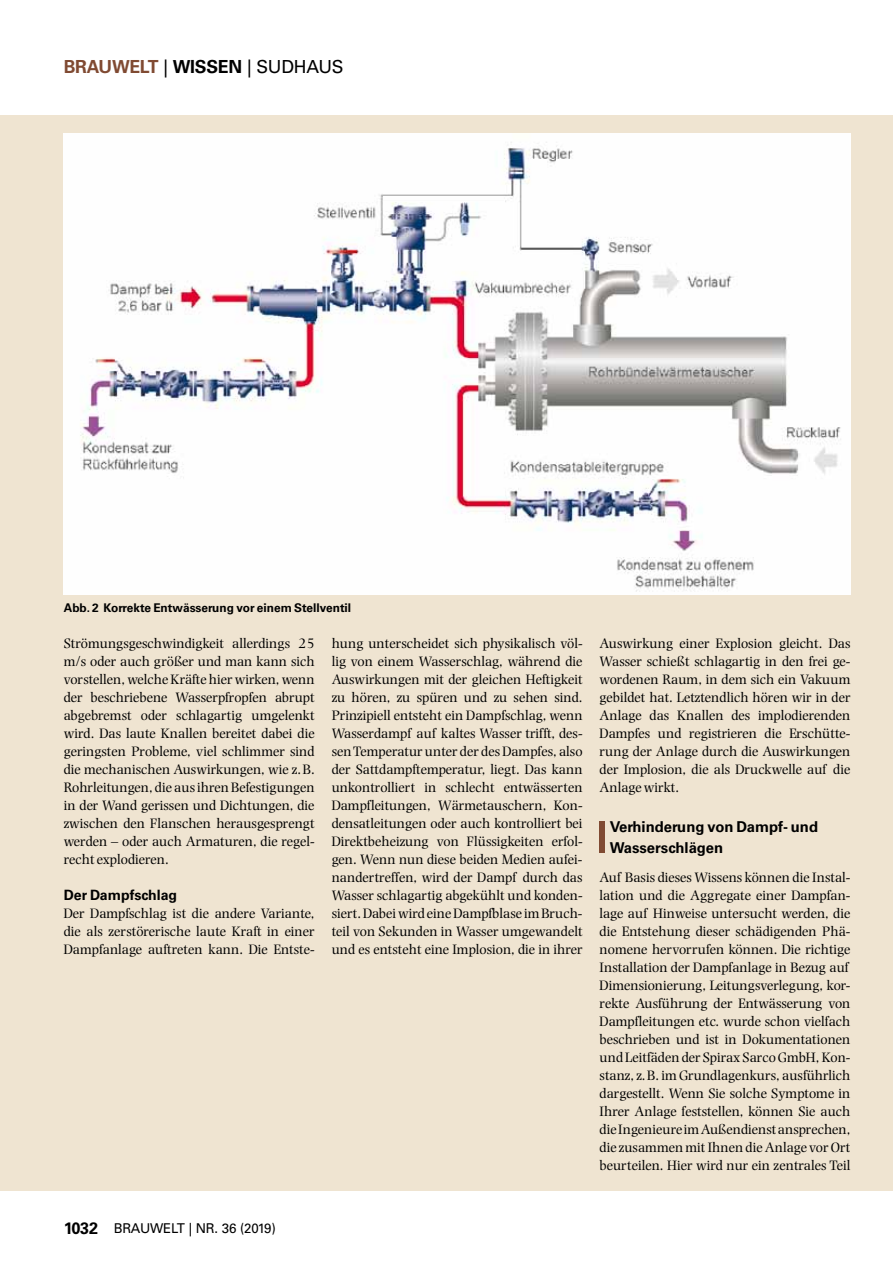
<style>
.page{position:relative;width:893px;height:1263px;background:#fff}
.page>*{position:absolute;margin:0;border:0;box-sizing:border-box;transform-origin:0 0}
.t1{font:44.1px "Univers";color:#804a32;scale:1.23 1}
.t2{font:18px "Univers";letter-spacing:-.015em;color:#000}
.t3{font:700 15px/21px "Univers";color:#000}
.t4{font:14.25px/18px "Photina";color:#000;text-align:justify}
.t5{font:700 14.25px "Univers";color:#000}
.t6{font:13.5px "Univers";letter-spacing:-.015em;color:#000}
.t7{font:700 12px "Univers";color:#000}
.s1{font-weight:700;color:#804a32}
.s2{font-weight:700}
.s3{font-weight:700;font-size:16.5px}
</style>
<div class="page">
<div style="left:0;top:115px;width:893px;height:1076px;background:#efe4d1"></div>
<img style="left:64px;top:133px;width:786px;height:461px">
<p class="t2" style="left:64px;top:56px;width:281px"><span class="s1">BRAUWELT</span> | <span class="s2">WISSEN</span> | SUDHAUS</p>
<p class="t7" style="left:64px;top:600px;width:289px">Abb. 2 Korrekte Entwässerung vor einem Stellventil</p>
<p class="t4" style="left:64px;top:634px;width:252px">Strömungsgeschwindigkeit allerdings 25 m/s oder auch größer und man kann sich vorstellen, welche Kräfte hier wirken, wenn der beschriebene Wasserpfropfen abrupt abgebremst oder schlagartig umgelenkt wird. Das laute Knallen bereitet dabei die geringsten Probleme, viel schlimmer sind die mechanischen Auswirkungen, wie z.B.<br>Rohrleitungen, die aus ihren Befestigungen in der Wand gerissen und Dichtungen, die zwischen den Flanschen herausgesprengt werden – oder auch Armaturen, die regel&shy;recht explodieren.</p>
<p class="t5" style="left:64px;top:887px;width:115px">Der Dampfschlag</p>
<p class="t4" style="left:64px;top:904px;width:252px">Der Dampfschlag ist die andere Variante, die als zerstörerische laute Kraft in einer Dampfanlage auftreten kann. Die Entste-</p>
<p class="t4" style="left:332px;top:634px;width:252px">hung unterscheidet sich physikalisch völ&shy;lig von einem Wasserschlag, während die Auswirkungen mit der gleichen Heftigkeit zu hören, zu spüren und zu sehen sind.<br>Prinzipiell entsteht ein Dampfschlag, wenn Wasserdampf auf kaltes Wasser trifft, des&shy;sen Temperatur unter der des Dampfes, also der Sattdampftemperatur, liegt. Das kann unkontrolliert in schlecht entwässerten Dampfleitungen, Wärmetauschern, Kon&shy;densatleitungen oder auch kontrolliert bei Direktbeheizung von Flüssigkeiten erfol&shy;gen. Wenn nun diese beiden Medien aufei&shy;nandertreffen, wird der Dampf durch das Wasser schlagartig abgekühlt und konden&shy;siert. Dabei wird eine Dampfblase im Bruch&shy;teil von Sekunden in Wasser umgewandelt und es entsteht eine Implosion, die in ihrer</p>
<p class="t4" style="left:600px;top:634px;width:252px">Auswirkung einer Explosion gleicht. Das Wasser schießt schlagartig in den frei ge&shy;wordenen Raum, in dem sich ein Vakuum gebildet hat. Letztendlich hören wir in der Anlage das Knallen des implodierenden Dampfes und registrieren die Erschütte&shy;rung der Anlage durch die Auswirkungen der Implosion, die als Druckwelle auf die Anlage wirkt.</p>
<h1 class="t1" style="left:595px;top:811px;width:14px">L</h1>
<p class="t3" style="left:610px;top:816px;width:210px">Verhinderung von Dampf- und<br>Wasserschlägen</p>
<p class="t4" style="left:600px;top:868px;width:252px;text-align:left">Auf Basis dieses Wissens können die Instal&shy;lation und die Aggregate einer Dampfan&shy;lage auf Hinweise untersucht werden, die die Entstehung dieser schädigenden Phä&shy;nomene hervorrufen können. Die richtige Installation der Dampfanlage in Bezug auf Dimensionierung, Leitungsverlegung, kor&shy;rekte Ausführung der Entwässerung von Dampfleitungen etc. wurde schon vielfach beschrieben und ist in Dokumentationen und Leitfäden der Spirax Sarco GmbH, Kon&shy;stanz, z.B. im Grundlagenkurs, ausführlich dargestellt. Wenn Sie solche Symptome in Ihrer Anlage feststellen, können Sie auch die Ingenieure im Außendienst ansprechen, die zusammen mit Ihnen die Anlage vor Ort beurteilen. Hier wird nur ein zentrales Teil</p>
<p class="t6" style="left:64px;top:1221px;width:213px"><span class="s3">1032</span> BRAUWELT | NR. 36 (2019)</p>
</div>
